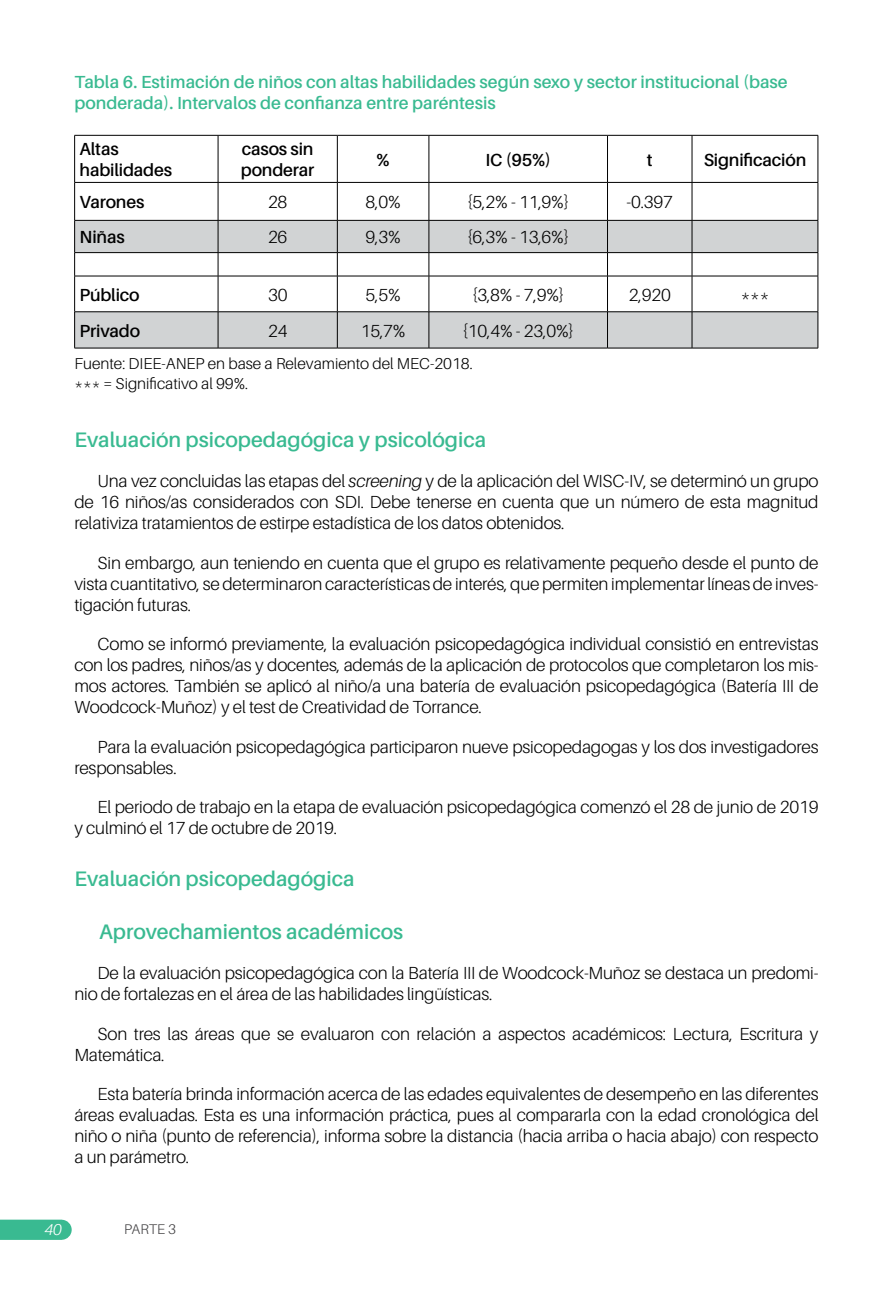
<style>
.page{position:relative;width:893px;height:1290px;background:#fff}
.page>*{position:absolute;margin:0;border:0;box-sizing:border-box;transform-origin:0 0}
.t1{font:600 21px "Aileron";color:#39ba91}
.t2{font:300 17.5px/21px "Aileron";letter-spacing:-.01em;color:#000;text-align:justify}
.t3{font:600 17.5px/21px "Aileron";color:#39ba91}
.t4{font:600 17.5px/21px "Aileron";letter-spacing:-.01em;color:#000}
.t5{font:300 15.75px/19.9px "Aileron";color:#000}
.t6{font:italic 300 15.75px "Aileron";color:#fff}
.t7{font:300 14px "Aileron";color:#414042}
.s1{font-style:italic}
</style>
<div class="page">
<svg style="left:0;top:1219px;width:72px;height:21px;background:#46be98"></svg>
<svg style="left:75px;top:221px;width:743px;height:127px;fill:#d1d3d4"></svg>
<hr style="left:74px;top:135px;width:144px;height:1px;background:#000">
<hr style="left:74px;top:136px;width:1px;height:46px;background:#000">
<hr style="left:218px;top:135px;width:119px;height:1px;background:#000">
<hr style="left:218px;top:136px;width:1px;height:46px;background:#000">
<hr style="left:337px;top:135px;width:92px;height:1px;background:#000">
<hr style="left:337px;top:136px;width:1px;height:46px;background:#000">
<hr style="left:429px;top:135px;width:178px;height:1px;background:#000">
<hr style="left:429px;top:136px;width:1px;height:46px;background:#000">
<hr style="left:607px;top:135px;width:85px;height:1px;background:#000">
<hr style="left:607px;top:136px;width:1px;height:46px;background:#000">
<hr style="left:692px;top:135px;width:126px;height:1px;background:#000">
<hr style="left:692px;top:136px;width:1px;height:46px;background:#000">
<hr style="left:818px;top:136px;width:1px;height:46px;background:#000">
<hr style="left:74px;top:182px;width:144px;height:1px;background:#000">
<hr style="left:74px;top:183px;width:1px;height:37px;background:#000">
<hr style="left:218px;top:182px;width:119px;height:1px;background:#000">
<hr style="left:218px;top:183px;width:1px;height:37px;background:#000">
<hr style="left:337px;top:182px;width:92px;height:1px;background:#000">
<hr style="left:337px;top:183px;width:1px;height:37px;background:#000">
<hr style="left:429px;top:182px;width:178px;height:1px;background:#000">
<hr style="left:429px;top:183px;width:1px;height:37px;background:#000">
<hr style="left:607px;top:182px;width:85px;height:1px;background:#000">
<hr style="left:607px;top:183px;width:1px;height:37px;background:#000">
<hr style="left:692px;top:182px;width:126px;height:1px;background:#000">
<hr style="left:692px;top:183px;width:1px;height:37px;background:#000">
<hr style="left:818px;top:183px;width:1px;height:37px;background:#000">
<hr style="left:74px;top:220px;width:144px;height:1px;background:#000">
<hr style="left:74px;top:221px;width:1px;height:31px;background:#000">
<hr style="left:218px;top:220px;width:119px;height:1px;background:#000">
<hr style="left:218px;top:221px;width:1px;height:31px;background:#000">
<hr style="left:337px;top:220px;width:92px;height:1px;background:#000">
<hr style="left:337px;top:221px;width:1px;height:31px;background:#000">
<hr style="left:429px;top:220px;width:178px;height:1px;background:#000">
<hr style="left:429px;top:221px;width:1px;height:31px;background:#000">
<hr style="left:607px;top:220px;width:85px;height:1px;background:#000">
<hr style="left:607px;top:221px;width:1px;height:31px;background:#000">
<hr style="left:692px;top:220px;width:126px;height:1px;background:#000">
<hr style="left:692px;top:221px;width:1px;height:31px;background:#000">
<hr style="left:818px;top:221px;width:1px;height:31px;background:#000">
<hr style="left:74px;top:252px;width:144px;height:1px;background:#000">
<svg style="left:74px;top:253px;width:1px;height:23px"></svg>
<hr style="left:218px;top:252px;width:119px;height:1px;background:#000">
<svg style="left:218px;top:253px;width:1px;height:23px"></svg>
<hr style="left:337px;top:252px;width:92px;height:1px;background:#000">
<svg style="left:337px;top:253px;width:1px;height:23px"></svg>
<hr style="left:429px;top:252px;width:178px;height:1px;background:#000">
<svg style="left:429px;top:253px;width:1px;height:23px"></svg>
<hr style="left:607px;top:252px;width:85px;height:1px;background:#000">
<svg style="left:607px;top:253px;width:1px;height:23px"></svg>
<hr style="left:692px;top:252px;width:126px;height:1px;background:#000">
<svg style="left:692px;top:253px;width:1px;height:23px"></svg>
<svg style="left:818px;top:253px;width:1px;height:23px"></svg>
<hr style="left:74px;top:276px;width:144px;height:1px;background:#000">
<hr style="left:74px;top:276px;width:1px;height:36px;background:#000">
<hr style="left:218px;top:276px;width:119px;height:1px;background:#000">
<hr style="left:218px;top:276px;width:1px;height:36px;background:#000">
<hr style="left:337px;top:276px;width:92px;height:1px;background:#000">
<hr style="left:337px;top:276px;width:1px;height:36px;background:#000">
<hr style="left:429px;top:276px;width:178px;height:1px;background:#000">
<hr style="left:429px;top:276px;width:1px;height:36px;background:#000">
<hr style="left:607px;top:276px;width:85px;height:1px;background:#000">
<hr style="left:607px;top:276px;width:1px;height:36px;background:#000">
<hr style="left:692px;top:276px;width:126px;height:1px;background:#000">
<hr style="left:692px;top:276px;width:1px;height:36px;background:#000">
<hr style="left:818px;top:276px;width:1px;height:36px;background:#000">
<hr style="left:74px;top:311px;width:144px;height:1px;background:#000">
<hr style="left:74px;top:312px;width:1px;height:36px;background:#000">
<hr style="left:218px;top:311px;width:119px;height:1px;background:#000">
<hr style="left:218px;top:312px;width:1px;height:36px;background:#000">
<hr style="left:337px;top:311px;width:92px;height:1px;background:#000">
<hr style="left:337px;top:312px;width:1px;height:36px;background:#000">
<hr style="left:429px;top:311px;width:178px;height:1px;background:#000">
<hr style="left:429px;top:312px;width:1px;height:36px;background:#000">
<hr style="left:607px;top:311px;width:85px;height:1px;background:#000">
<hr style="left:607px;top:312px;width:1px;height:36px;background:#000">
<hr style="left:692px;top:311px;width:126px;height:1px;background:#000">
<hr style="left:692px;top:312px;width:1px;height:36px;background:#000">
<hr style="left:818px;top:312px;width:1px;height:36px;background:#000">
<hr style="left:74px;top:348px;width:144px;height:1px;background:#000">
<hr style="left:218px;top:348px;width:119px;height:1px;background:#000">
<hr style="left:337px;top:348px;width:92px;height:1px;background:#000">
<hr style="left:429px;top:348px;width:178px;height:1px;background:#000">
<hr style="left:607px;top:348px;width:85px;height:1px;background:#000">
<hr style="left:692px;top:348px;width:126px;height:1px;background:#000">
<p class="t3" style="left:74px;top:71px;width:715px">Tabla 6. Estimación de niños con altas habilidades según sexo y sector institucional (base ponderada). Intervalos de confianza entre paréntesis</p>
<p class="t4" style="left:80px;top:139px;width:94px">Altas habilidades</p>
<p class="t4" style="left:241px;top:139px;width:75px">casos sin ponderar</p>
<p class="t4" style="left:377px;top:149px;width:15px">%</p>
<p class="t4" style="left:485px;top:149px;width:67px">IC (95%)</p>
<p class="t4" style="left:647px;top:149px;width:7px">t</p>
<p class="t4" style="left:704px;top:149px;width:104px">Significación</p>
<p class="t4" style="left:80px;top:192px;width:66px">Varones</p>
<p class="t2" style="left:268px;top:192px;width:21px">28</p>
<p class="t2" style="left:366px;top:192px;width:37px">8,0%</p>
<p class="t2" style="left:467px;top:192px;width:103px">{5,2% - 11,9%}</p>
<p class="t2" style="left:626px;top:192px;width:48px">-0.397</p>
<p class="t4" style="left:80px;top:227px;width:47px">Niñas</p>
<p class="t2" style="left:268px;top:227px;width:21px">26</p>
<p class="t2" style="left:366px;top:227px;width:37px">9,3%</p>
<p class="t2" style="left:468px;top:227px;width:103px">{6,3% - 13,6%}</p>
<p class="t4" style="left:80px;top:284px;width:62px">Público</p>
<p class="t2" style="left:268px;top:284px;width:21px">30</p>
<p class="t2" style="left:366px;top:284px;width:37px">5,5%</p>
<p class="t2" style="left:472px;top:284px;width:93px">{3,8% - 7,9%}</p>
<p class="t2" style="left:629px;top:284px;width:43px">2,920</p>
<p class="t2" style="left:741px;top:284px;width:30px">***</p>
<p class="t4" style="left:80px;top:320px;width:62px">Privado</p>
<p class="t2" style="left:268px;top:320px;width:21px">24</p>
<p class="t2" style="left:361px;top:320px;width:46px">15,7%</p>
<p class="t2" style="left:463px;top:320px;width:113px">{10,4% - 23,0%}</p>
<p class="t5" style="left:74px;top:354px;width:400px">Fuente: DIEE-ANEP en base a Relevamiento del MEC-2018. *** = Significativo al 99%.</p>
<p class="t1" style="left:74px;top:428px;width:413px">Evaluación psicopedagógica y psicológica</p>
<p class="t2" style="left:74px;top:471px;width:746px;text-indent:23px">Una vez concluidas las etapas del <span class="s1">screening</span> y de la aplicación del WISC-IV, se determinó un grupo de 16 niños/as considerados con SDI. Debe tenerse en cuenta que un número de esta magnitud relativiza tratamientos de estirpe estadística de los datos obtenidos.</p>
<p class="t2" style="left:74px;top:552px;width:746px;text-indent:23px">Sin embargo, aun teniendo en cuenta que el grupo es relativamente pequeño desde el punto de vista cuantitativo, se determinaron características de interés, que permiten implementar líneas de inves&shy;tigación futuras.</p>
<p class="t2" style="left:74px;top:634px;width:746px;text-indent:23px">Como se informó previamente, la evaluación psicopedagógica individual consistió en entrevistas con los padres, niños/as y docentes, además de la aplicación de protocolos que completaron los mis&shy;mos actores. También se aplicó al niño/a una batería de evaluación psicopedagógica (Batería III de Woodcock-Muñoz) y el test de Creatividad de Torrance.</p>
<p class="t2" style="left:74px;top:736px;width:746px;text-indent:23px">Para la evaluación psicopedagógica participaron nueve psicopedagogas y los dos investigadores responsables.</p>
<p class="t2" style="left:74px;top:797px;width:746px;text-indent:23px">El periodo de trabajo en la etapa de evaluación psicopedagógica comenzó el 28 de junio de 2019 y culminó el 17 de octubre de 2019.</p>
<p class="t1" style="left:74px;top:867px;width:282px">Evaluación psicopedagógica</p>
<p class="t1" style="left:99px;top:920px;width:306px">Aprovechamientos académicos</p>
<p class="t2" style="left:74px;top:962px;width:746px;text-indent:23px">De la evaluación psicopedagógica con la Batería III de Woodcock-Muñoz se destaca un predomi&shy;nio de fortalezas en el área de las habilidades lingüísticas.</p>
<p class="t2" style="left:74px;top:1023px;width:746px;text-indent:23px">Son tres las áreas que se evaluaron con relación a aspectos académicos: Lectura, Escritura y<br>Matemática.</p>
<p class="t2" style="left:74px;top:1084px;width:746px;text-indent:23px">Esta batería brinda información acerca de las edades equivalentes de desempeño en las diferentes áreas evaluadas. Esta es una información práctica, pues al compararla con la edad cronológica del niño o niña (punto de referencia), informa sobre la distancia (hacia arriba o hacia abajo) con respecto a un parámetro.</p>
<p class="t6" style="left:44px;top:1221px;width:19px">40</p>
<p class="t7" style="left:124px;top:1221px;width:53px">PARTE 3</p>
</div>
